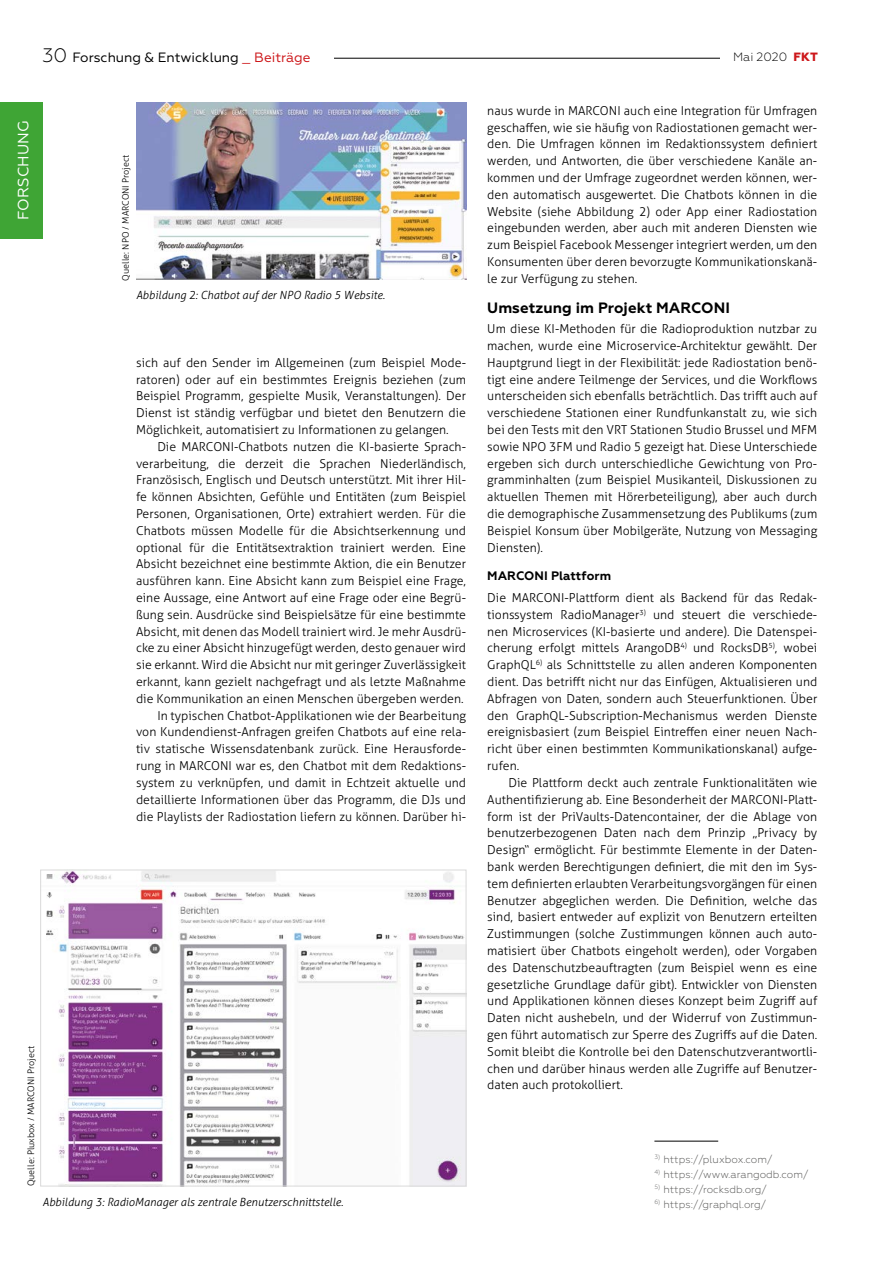
<style>
.page{position:relative;width:893px;height:1263px;background:#fff}
.page>*{position:absolute;margin:0;border:0;box-sizing:border-box;transform-origin:0 0}
._02_Forschung_ZWÜ_01{font:700 15px "Geometria";letter-spacing:.005em;color:#000}
.t1{font:15px "Geometria";letter-spacing:.01em;color:#fff}
.t2{font:13.5px "Geometria";color:#000}
._02_F_E_Fließtext_Ei{font:300 12.3px/16.8px "Aller";letter-spacing:.005em;color:#000;text-align:justify}
._02_F_E_Fließtext{font:300 12.3px/16.8px "Aller";letter-spacing:.005em;color:#000;text-align:justify}
._02_Forschung_ZWÜ_02{font:700 12.3px "Geometria";letter-spacing:.005em;color:#000}
.t3{font:300 12px "Geometria";color:#000}
._03_Bildunterschrift{font:italic 300 11.25px "Aller";letter-spacing:.005em;color:#000}
._05_Literatur_ohne{font:300 10.5px "Geometria";letter-spacing:.005em;color:#575756}
._03_Credits_Quelle{font:300 9px "Aller";letter-spacing:.005em;color:#000}
.s1{font-weight:300;font-size:19.5px}
.s2{color:#cd171a}
.s3{font-weight:800;color:#cd171a}
</style>
<div class="page">
<hr style="left:136px;top:58px;width:681px;height:1px;background:#000">
<div style="left:43px;top:47px;width:291px;height:36px;background:#fff"></div>
<div style="left:720px;top:52px;width:97px;height:20px;background:#fff"></div>
<div style="left:0;top:102px;width:43px;height:136px;background:#3fa535"></div>
<img style="left:136px;top:102px;width:330px;height:178px">
<img style="left:46px;top:872px;width:418px;height:312px">
<div style="left:40px;top:870px;width:426px;height:316px;border:1px solid #dadada"></div>
<hr style="left:654px;top:1141px;width:64px;height:1px;background:#000">
<p class="t2" style="left:43px;top:49px;width:270px"><span class="s1">30</span> Forschung &amp; Entwicklung <span class="s2">_ Beiträge</span></p>
<p class="t3" style="left:733px;top:50px;width:86px">Mai 2020 <span class="s3">FKT</span></p>
<p class="t1" style="left:15px;top:220px;width:101px;rotate:-90deg">FORSCHUNG</p>
<p class="_03_Credits_Quelle" style="left:120px;top:281px;width:128px;rotate:-90deg">Quelle: NPO / MARCONI Project</p>
<p class="_03_Bildunterschrift" style="left:136px;top:288px;width:250px">Abbildung 2: Chatbot auf der NPO Radio 5 Website.</p>
<p class="_02_F_E_Fließtext_Ei" style="left:136px;top:354px;width:331px">sich auf den Sender im Allgemeinen (zum Beispiel Mode&shy;ratoren) oder auf ein bestimmtes Ereignis beziehen (zum Beispiel Programm, gespielte Musik, Veranstaltungen). Der Dienst ist ständig verfügbar und bietet den Benutzern die Möglichkeit, automatisiert zu Informationen zu gelangen.</p>
<p class="_02_F_E_Fließtext_Ei" style="left:136px;top:438px;width:331px;text-indent:21px">Die MARCONI-Chatbots nutzen die KI-basierte Sprach&shy;verarbeitung, die derzeit die Sprachen Niederländisch, Französisch, Englisch und Deutsch unterstützt. Mit ihrer Hil&shy;fe können Absichten, Gefühle und Entitäten (zum Beispiel Personen, Organisationen, Orte) extrahiert werden. Für die Chatbots müssen Modelle für die Absichtserkennung und optional für die Entitätsextraktion trainiert werden. Eine Absicht bezeichnet eine bestimmte Aktion, die ein Benutzer ausführen kann. Eine Absicht kann zum Beispiel eine Frage, eine Aussage, eine Antwort auf eine Frage oder eine Begrü&shy;ßung sein. Ausdrücke sind Beispielsätze für eine bestimmte Absicht, mit denen das Modell trainiert wird. Je mehr Ausdrü&shy;cke zu einer Absicht hinzugefügt werden, desto genauer wird sie erkannt. Wird die Absicht nur mit geringer Zuverlässigkeit erkannt, kann gezielt nachgefragt und als letzte Maßnahme die Kommunikation an einen Menschen übergeben werden.</p>
<p class="_02_F_E_Fließtext_Ei" style="left:136px;top:707px;width:331px;text-indent:21px">In typischen Chatbot-Applikationen wie der Bearbeitung von Kundendienst-Anfragen greifen Chatbots auf eine rela&shy;tiv statische Wissensdatenbank zurück. Eine Herausforde&shy;rung in MARCONI war es, den Chatbot mit dem Redaktions&shy;system zu verknüpfen, und damit in Echtzeit aktuelle und detaillierte Informationen über das Programm, die DJs und die Playlists der Radiostation liefern zu können. Darüber hi-</p>
<p class="_03_Credits_Quelle" style="left:26px;top:1186px;width:142px;rotate:-90deg">Quelle: Pluxbox / MARCONI Project</p>
<p class="_03_Bildunterschrift" style="left:43px;top:1195px;width:302px">Abbildung 3: RadioManager als zentrale Benutzerschnittstelle.</p>
<p class="_02_F_E_Fließtext_Ei" style="left:487px;top:102px;width:331px">naus wurde in MARCONI auch eine Integration für Umfragen geschaffen, wie sie häufig von Radiostationen gemacht wer&shy;den. Die Umfragen können im Redaktionssystem definiert werden, und Antworten, die über verschiedene Kanäle an&shy;kommen und der Umfrage zugeordnet werden können, wer&shy;den automatisch ausgewertet. Die Chatbots können in die Website (siehe Abbildung 2) oder App einer Radiostation eingebunden werden, aber auch mit anderen Diensten wie zum Beispiel Facebook Messenger integriert werden, um den Konsumenten über deren bevorzugte Kommunikationskanä&shy;le zur Verfügung zu stehen.</p>
<p class="_02_Forschung_ZWÜ_01" style="left:487px;top:299px;width:244px">Umsetzung im Projekt MARCONI</p>
<p class="_02_F_E_Fließtext" style="left:487px;top:320px;width:331px">Um diese KI-Methoden für die Radioproduktion nutzbar zu machen, wurde eine Microservice-Architektur gewählt. Der Hauptgrund liegt in der Flexibilität: jede Radiostation benö&shy;tigt eine andere Teilmenge der Services, und die Workflows unterscheiden sich ebenfalls beträchtlich. Das trifft auch auf verschiedene Stationen einer Rundfunkanstalt zu, wie sich bei den Tests mit den VRT Stationen Studio Brussel und MFM sowie NPO 3FM und Radio 5 gezeigt hat. Diese Unterschiede ergeben sich durch unterschiedliche Gewichtung von Pro&shy;gramminhalten (zum Beispiel Musikanteil, Diskussionen zu aktuellen Themen mit Hörerbeteiligung), aber auch durch die demographische Zusammensetzung des Publikums (zum Beispiel Konsum über Mobilgeräte, Nutzung von Messaging Diensten).</p>
<p class="_02_Forschung_ZWÜ_02" style="left:487px;top:569px;width:125px">MARCONI Plattform</p>
<p class="_02_F_E_Fließtext" style="left:487px;top:589px;width:331px">Die MARCONI-Plattform dient als Backend für das Redak&shy;tionssystem RadioManager<sup>3)</sup> und steuert die verschiede&shy;nen Microservices (KI-basierte und andere). Die Datenspei&shy;cherung erfolgt mittels ArangoDB<sup>4)</sup> und RocksDB<sup>5)</sup>, wobei GraphQL<sup>6)</sup> als Schnittstelle zu allen anderen Komponenten dient. Das betrifft nicht nur das Einfügen, Aktualisieren und Abfragen von Daten, sondern auch Steuerfunktionen. Über den GraphQL-Subscription-Mechanismus werden Dienste ereignisbasiert (zum Beispiel Eintreffen einer neuen Nach&shy;richt über einen bestimmten Kommunikationskanal) aufge&shy;rufen.</p>
<p class="_02_F_E_Fließtext_Ei" style="left:487px;top:774px;width:331px;text-indent:21px">Die Plattform deckt auch zentrale Funktionalitäten wie Authentifizierung ab. Eine Besonderheit der MARCONI-Platt&shy;form ist der PriVaults-Datencontainer, der die Ablage von benutzerbezogenen Daten nach dem Prinzip „Privacy by Design“ ermöglicht. Für bestimmte Elemente in der Daten&shy;bank werden Berechtigungen definiert, die mit den im Sys&shy;tem definierten erlaubten Verarbeitungsvorgängen für einen Benutzer abgeglichen werden. Die Definition, welche das sind, basiert entweder auf explizit von Benutzern erteilten Zustimmungen (solche Zustimmungen können auch auto&shy;matisiert über Chatbots eingeholt werden), oder Vorgaben des Datenschutzbeauftragten (zum Beispiel wenn es eine gesetzliche Grundlage dafür gibt). Entwickler von Diensten und Applikationen können dieses Konzept beim Zugriff auf Daten nicht aushebeln, und der Widerruf von Zustimmun&shy;gen führt automatisch zur Sperre des Zugriffs auf die Daten.<br>Somit bleibt die Kontrolle bei den Datenschutzverantwortli&shy;chen und darüber hinaus werden alle Zugriffe auf Benutzer&shy;daten auch protokolliert.</p>
<p class="_05_Literatur_ohne" style="left:654px;top:1153px;width:119px"><sup>3)</sup> https://pluxbox.com/</p>
<p class="_05_Literatur_ohne" style="left:654px;top:1168px;width:155px"><sup>4)</sup> https://www.arangodb.com/</p>
<p class="_05_Literatur_ohne" style="left:654px;top:1183px;width:114px"><sup>5)</sup> https://rocksdb.org/</p>
<p class="_05_Literatur_ohne" style="left:654px;top:1198px;width:113px"><sup>6)</sup> https://graphql.org/</p>
</div>
